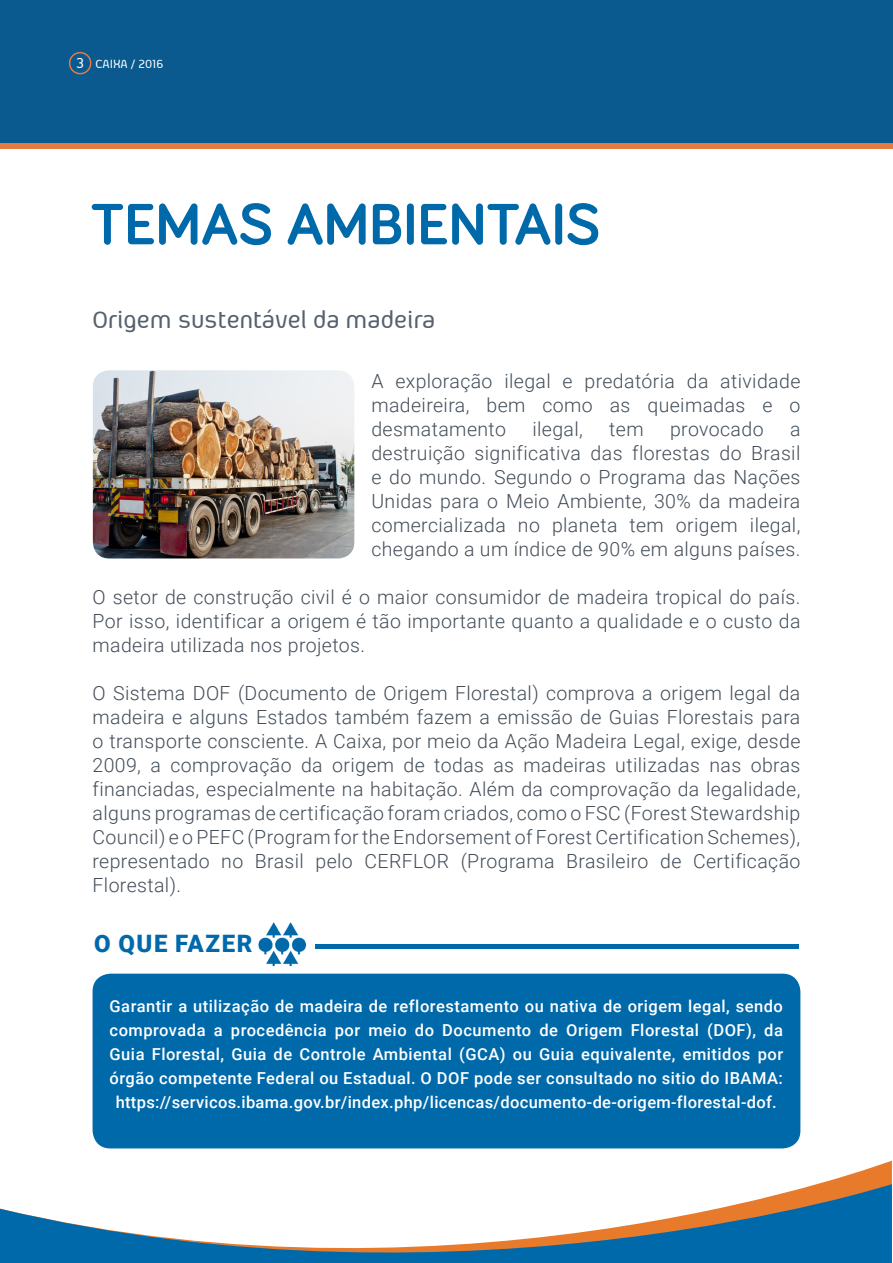
<style>
.page{position:relative;width:893px;height:1263px;background:#fff}
.page>*{position:absolute;margin:0;border:0;box-sizing:border-box;transform-origin:0 0}
.t1{font:700 60px "Bariol";color:#0069aa}
.t2{font:500 27px "Aeroportal";color:#55616e}
.t3{font:900 24px "Roboto";letter-spacing:.065em;color:#0069aa}
.t4{font:300 19.5px/24px "Roboto";letter-spacing:.02em;color:#424d58;text-align:justify}
.t5{font:500 16.5px/24px "Roboto";letter-spacing:.03em;color:#fff;text-align:center}
.t6{font:500 13.5px "Aeroportal";color:#fff}
.s1{font-size:16.5px}
</style>
<div class="page">
<svg style="left:0;top:142px;width:893px;height:7px;background:#c47549"></svg>
<div style="left:0;top:0;width:893px;height:142px;background:#0a5a90"></div>
<img style="left:93px;top:370px;width:261px;height:188px">
<svg style="left:817px;top:1160px;width:75px;height:24px"></svg>
<svg style="left:0;top:1184px;width:892px;height:79px"></svg>
<div style="left:69px;top:52px;width:22px;height:22px;border:2px solid #e37a46;border-radius:50%"></div>
<div style="left:93px;top:974px;width:707px;height:174px;background:#0069aa;border-radius:18px"></div>
<img style="left:258px;top:922px;width:48px;height:44px">
<div style="left:315px;top:944px;width:484px;height:5px;background:#0069aa"></div>
<p class="t6" style="left:76px;top:57px;width:89px"><span class="s1">3</span> CAIXA / 2016</p>
<h1 class="t1" style="left:90px;top:183px;width:511px">TEMAS AMBIENTAIS</h1>
<h2 class="t2" style="left:93px;top:306px;width:345px">Origem sustentável da madeira</h2>
<p class="t4" style="left:371px;top:369px;width:431px">A exploração ilegal e predatória da atividade madeireira, bem como as queimadas e o desmatamento</p>
<p class="t4" style="left:532px;top:417px;width:52px">ilegal,</p>
<p class="t4" style="left:609px;top:417px;width:36px">tem</p>
<p class="t4" style="left:670px;top:417px;width:95px">provocado</p>
<p class="t4" style="left:371px;top:417px;width:431px;text-indent:419px">a destruição significativa das florestas do Brasil e do mundo. Segundo o Programa das Nações Unidas para o Meio Ambiente, 30% da madeira comercializada no planeta tem origem ilegal, chegando a um índice de 90% em alguns países.</p>
<p class="t4" style="left:93px;top:585px;width:709px">O setor de construção civil é o maior consumidor de madeira tropical do país.<br>Por isso, identificar a origem é tão importante quanto a qualidade e o custo da madeira utilizada nos projetos.</p>
<p class="t4" style="left:93px;top:681px;width:709px">O Sistema DOF (Documento de Origem Florestal) comprova a origem legal da madeira e alguns Estados também fazem a emissão de Guias Florestais para o transporte consciente. A Caixa, por meio da Ação Madeira Legal, exige, desde 2009, a comprovação da origem de todas as madeiras utilizadas nas obras financiadas, especialmente na habitação. Além da comprovação da legalidade, alguns programas de certificação foram criados, como o FSC (Forest Stewardship Council) e o PEFC (Program for the Endorsement of Forest Certification Schemes), representado no Brasil pelo CERFLOR (Programa Brasileiro de Certificação Florestal).</p>
<p class="t3" style="left:94px;top:927px;width:160px">O QUE FAZER</p>
<p class="t5" style="left:110px;top:994px;width:675px">Garantir a utilização de madeira de reflorestamento ou nativa de origem legal, sendo comprovada a procedência por meio do Documento de Origem Florestal (DOF), da Guia Florestal, Guia de Controle Ambiental (GCA) ou Guia equivalente, emitidos por órgão competente Federal ou Estadual. O DOF pode ser consultado no sitio do IBAMA: https://servicos.ibama.gov.br/index.php/licencas/documento-de-origem-florestal-dof.</p>
</div>
